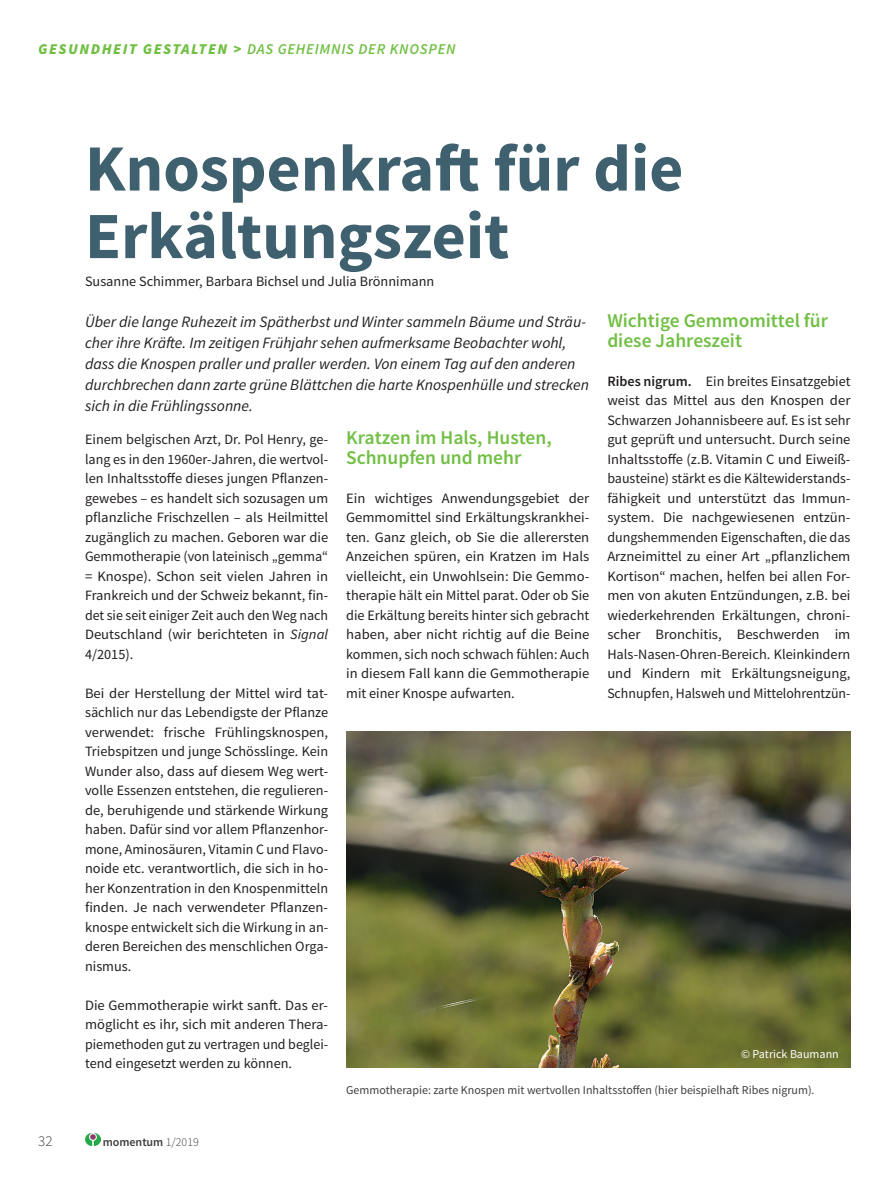
<style>
.page{position:relative;width:893px;height:1191px;background:#fff}
.page>*{position:absolute;margin:0;border:0;box-sizing:border-box;transform-origin:0 0}
.t1{font:700 66px/67.5px "Source Sans Pro";color:#3f606e}
.t2{font:600 19.5px/19.5px "Source Sans Pro";color:#71bf44}
.t3{font:italic 15.75px/21px "Source Sans Pro";color:#231f20}
.t4{font:italic 600 15px "Source Sans Pro";letter-spacing:.05em;color:#71bf44}
.t5{font:300 15px "Source Sans Pro";color:#3e3e3f}
.t6{font:14.25px/19.5px "Source Sans Pro";color:#231f20;text-align:justify}
.t7{font:12px "Source Sans Pro";color:#3e3e3f}
.t8{font:12px "Source Sans Pro";color:#fff}
.t9{font:600 12px "Source Sans Pro";color:#3e3e3f}
.s1{font-weight:900}
.s2{font-style:italic}
.s3{font-weight:600}
.s4{font-weight:300}
</style>
<div class="page">
<img style="left:85px;top:1133px;width:15px;height:12px">
<img style="left:346px;top:731px;width:504px;height:336px">
<p class="t4" style="left:38px;top:40px;width:419px"><span class="s1">GESUNDHEIT GESTALTEN &gt;</span> DAS GEHEIMNIS DER KNOSPEN</p>
<h1 class="t1" style="left:85px;top:137px;width:600px">Knospenkraft für die<br>Erkältungszeit</h1>
<p class="t6" style="left:85px;top:272px;width:351px">Susanne Schimmer, Barbara Bichsel und Julia Brönnimann</p>
<p class="t3" style="left:85px;top:311px;width:505px">Über die lange Ruhezeit im Spätherbst und Winter sammeln Bäume und Sträu&shy;cher ihre Kräfte. Im zeitigen Frühjahr sehen aufmerksame Beobachter wohl, dass die Knospen praller und praller werden. Von einem Tag auf den anderen durchbrechen dann zarte grüne Blättchen die harte Knospenhülle und strecken sich in die Frühlingssonne.</p>
<p class="t6" style="left:85px;top:430px;width:245px">Einem belgischen Arzt, Dr. Pol Henry, ge&shy;lang es in den 1960er-Jahren, die wertvol&shy;len Inhaltsstoffe dieses jungen Pflanzen&shy;gewebes – es handelt sich sozusagen um pflanzliche Frischzellen – als Heilmittel zugänglich zu machen. Geboren war die Gemmotherapie (von lateinisch „gemma“ = Knospe). Schon seit vielen Jahren in Frankreich und der Schweiz bekannt, fin&shy;det sie seit einiger Zeit auch den Weg nach Deutschland (wir berichteten in <span class="s2">Signal </span>4/2015).</p>
<p class="t6" style="left:85px;top:683px;width:245px">Bei der Herstellung der Mittel wird tat&shy;sächlich nur das Lebendigste der Pflanze verwendet: frische Frühlingsknospen, Triebspitzen und junge Schösslinge. Kein Wunder also, dass auf diesem Weg wert&shy;volle Essenzen entstehen, die regulieren&shy;de, beruhigende und stärkende Wirkung haben. Dafür sind vor allem Pflanzenhor&shy;mone, Aminosäuren, Vitamin C und Flavo&shy;noide etc. verantwortlich, die sich in ho&shy;her Konzentration in den Knospenmitteln finden. Je nach verwendeter Pflanzen&shy;knospe entwickelt sich die Wirkung in an&shy;deren Bereichen des menschlichen Orga&shy;nismus.</p>
<p class="t6" style="left:85px;top:995px;width:245px">Die Gemmotherapie wirkt sanft. Das er&shy;möglicht es ihr, sich mit anderen Thera&shy;piemethoden gut zu vertragen und beglei&shy;tend eingesetzt werden zu können.</p>
<h2 class="t2" style="left:607px;top:311px;width:222px">Wichtige Gemmomittel für diese Jahreszeit</h2>
<p class="t6" style="left:607px;top:371px;width:245px"><span class="s3">Ribes nigrum.</span> Ein breites Einsatzgebiet weist das Mittel aus den Knospen der Schwarzen Johannisbeere auf. Es ist sehr gut geprüft und untersucht. Durch seine Inhaltsstoffe (z.B. Vitamin C und Eiweiß&shy;bausteine) stärkt es die Kältewiderstands&shy;fähigkeit und unterstützt das Immun&shy;system. Die nachgewiesenen entzün&shy;dungshemmenden Eigenschaften, die das Arzneimittel zu einer Art „pflanzlichem Kortison“ machen, helfen bei allen For&shy;men von akuten Entzündungen, z.B. bei wiederkehrenden Erkältungen, chroni&shy;scher Bronchitis, Beschwerden im Hals-Nasen-Ohren-Bereich. Kleinkindern und Kindern mit Erkältungsneigung, Schnupfen, Halsweh und Mittelohrentzün-</p>
<h2 class="t2" style="left:346px;top:428px;width:207px">Kratzen im Hals, Husten,<br>Schnupfen und mehr</h2>
<p class="t6" style="left:346px;top:488px;width:245px">Ein wichtiges Anwendungsgebiet der Gemmomittel sind Erkältungskrankhei&shy;ten. Ganz gleich, ob Sie die allerersten Anzeichen spüren, ein Kratzen im Hals vielleicht, ein Unwohlsein: Die Gemmo&shy;therapie hält ein Mittel parat. Oder ob Sie die Erkältung bereits hinter sich gebracht haben, aber nicht richtig auf die Beine kommen, sich noch schwach fühlen: Auch in diesem Fall kann die Gemmotherapie mit einer Knospe aufwarten.</p>
<p class="t8" style="left:741px;top:1046px;width:99px">© Patrick Baumann</p>
<p class="t7" style="left:346px;top:1082px;width:470px">Gemmotherapie: zarte Knospen mit wertvollen Inhaltsstoffen (hier beispielhaft Ribes nigrum).</p>
<p class="t5" style="left:38px;top:1132px;width:16px">32</p>
<p class="t9" style="left:103px;top:1134px;width:98px">momentum <span class="s4">1/2019</span></p>
</div>
